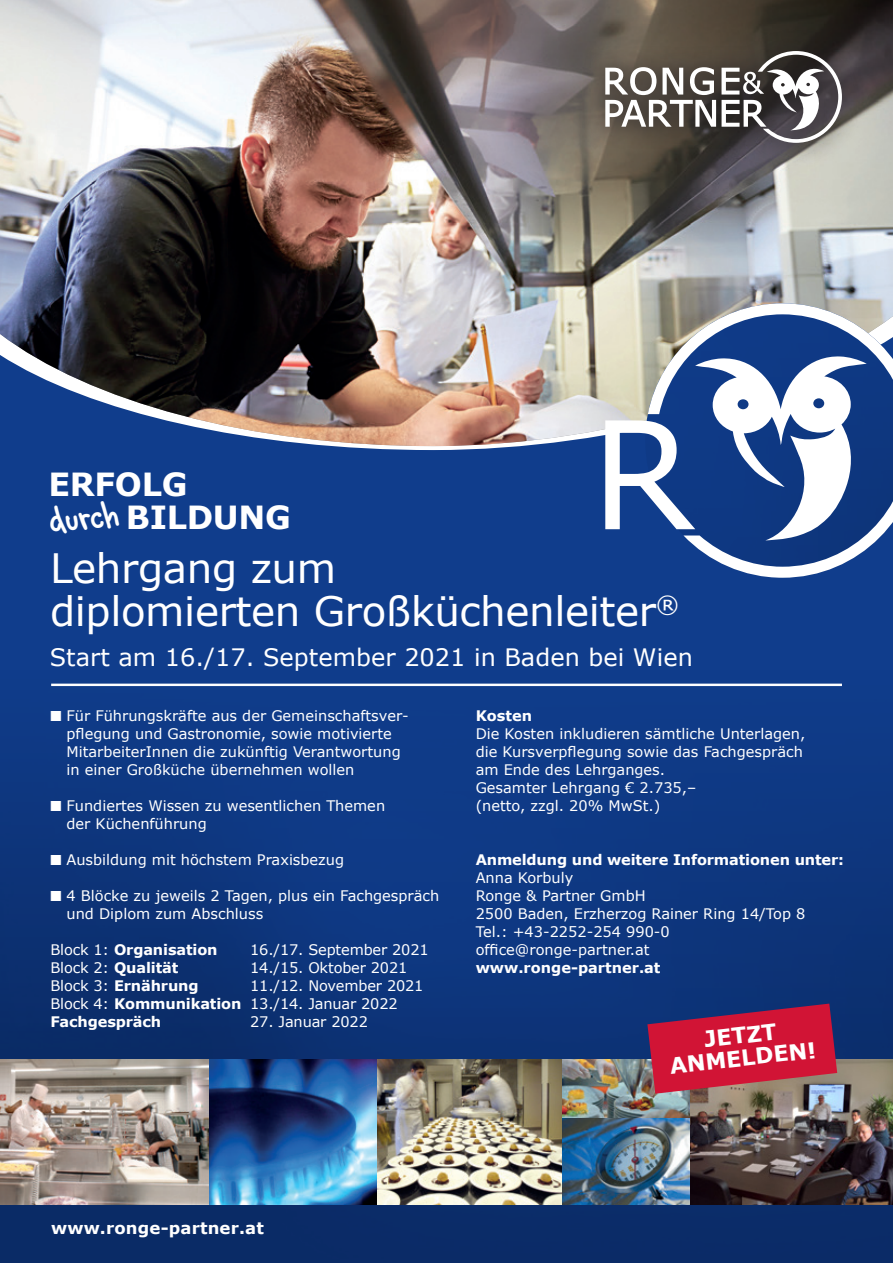
<style>
.page{position:relative;width:893px;height:1263px;background:#fff}
.page>*{position:absolute;margin:0;border:0;box-sizing:border-box;transform-origin:0 0}
.t1{font:40.5px/43.5px "Verdana";letter-spacing:-.01em;color:#fff}
.t2{font:39.3px "Gregs Hand";color:#fff}
.t3{font:700 31.8px/32.7px "Verdana";letter-spacing:-.01em;color:#fff}
.t4{font:24px "Verdana";color:#fff}
.t5{font:700 22.05px/23px "Verdana";color:#fff;text-align:center}
.t6{font:700 16.5px "Verdana";letter-spacing:.01em;color:#fff}
.t7{font:14.55px/18px "Verdana";color:#fff}
.t8{font:700 14.55px "Verdana";letter-spacing:-.01em;color:#fff}
.s1{font-weight:400}
.s2{font-weight:700}
</style>
<div class="page">
<div style="left:0;top:317px;width:893px;height:946px;background:#103d8c"></div>
<img style="left:0;top:683px;width:893px;height:580px">
<hr style="left:51px;top:684px;width:791px;height:2px;background:#fff">
<img style="left:0;top:0;width:893px;height:446px">
<img style="left:0;top:1060px;width:377px;height:144px">
<img style="left:689px;top:1060px;width:204px;height:144px">
<img style="left:562px;top:1060px;width:127px;height:144px">
<img style="left:377px;top:1060px;width:185px;height:144px">
<svg style="left:647px;top:1003px;width:190px;height:91px;background:#ae2647"></svg>
<svg style="left:605px;top:303px;width:288px;height:275px"></svg>
<div style="left:582px;top:28px;width:283px;height:138px;background:#231f20;opacity:.65"></div>
<svg style="left:605px;top:51px;width:237px;height:92px"></svg>
<h3 class="t3" style="left:126px;top:469px;width:167px;text-indent:-77px">Erfo lg<br>Bildung</h3>
<h2 class="t2" style="left:48px;top:494px;width:71px;rotate:-4deg">durch</h2>
<h1 class="t1" style="left:50px;top:546px;width:631px">Lehrgang zum<br>diplomierten Großküchenleiter<sup>®</sup></h1>
<h3 class="t4" style="left:50px;top:641px;width:645px">Start am 16./17. September 2021 in Baden bei Wien</h3>
<p class="t7" style="left:67px;top:707px;width:344px;text-indent:-16px">■ Für Führungskräfte aus der Gemeinschaftsver&shy;pflegung und Gastronomie, sowie motivierte MitarbeiterInnen die zukünftig Verantwortung in einer Großküche übernehmen wollen</p>
<p class="t7" style="left:67px;top:797px;width:320px;text-indent:-16px">■ Fundiertes Wissen zu wesentlichen Themen der Küchenführung</p>
<p class="t7" style="left:50px;top:851px;width:295px">■ Ausbildung mit höchstem Praxisbezug</p>
<p class="t7" style="left:67px;top:887px;width:374px;text-indent:-16px">■ 4 Blöcke zu jeweils 2 Tagen, plus ein Fachgespräch und Diplom zum Abschluss</p>
<p class="t8" style="left:50px;top:941px;width:169px"><span class="s1">Block 1:</span> Organisation</p>
<p class="t7" style="left:250px;top:941px;width:180px">16./17. September 2021</p>
<p class="t8" style="left:50px;top:959px;width:130px"><span class="s1">Block 2:</span> Qualität</p>
<p class="t7" style="left:250px;top:959px;width:159px">14./15. Oktober 2021</p>
<p class="t8" style="left:50px;top:977px;width:150px"><span class="s1">Block 3:</span> Ernährung</p>
<p class="t8" style="left:476px;top:706px;width:58px">Kosten</p>
<p class="t7" style="left:476px;top:725px;width:331px">Die Kosten inkludieren sämtliche Unterlagen, die Kursverpflegung sowie das Fachgespräch am Ende des Lehrganges.<br>Gesamter Lehrgang € 2.735,–<br>(netto, zzgl. 20% MwSt.)</p>
<p class="t8" style="left:476px;top:850px;width:370px">Anmeldung und weitere Informationen unter:</p>
<p class="t7" style="left:476px;top:869px;width:331px">Anna Korbuly<br>Ronge &amp; Partner GmbH<br>2500 Baden, Erzherzog Rainer Ring 14/Top 8<br>Tel.: +43-2252-254 990-0 office@ronge-partner.at</p>
<p class="t8" style="left:476px;top:959px;width:186px">www.ronge-partner.at</p>
<p class="t7" style="left:50px;top:977px;width:375px;text-indent:200px">11./12. November 2021<br>Block 4: <span class="s2">Kommunikation</span> 13./14. Januar 2022<br><span class="s2">Fachgespräch</span></p>
<p class="t7" style="left:250px;top:1013px;width:119px">27. Januar 2022</p>
<h3 class="t5" style="left:666px;top:1033px;width:149px;rotate:-7deg">Jetzt anmelden!</h3>
<p class="t6" style="left:51px;top:1217px;width:214px">www.ronge-partner.at</p>
</div>
